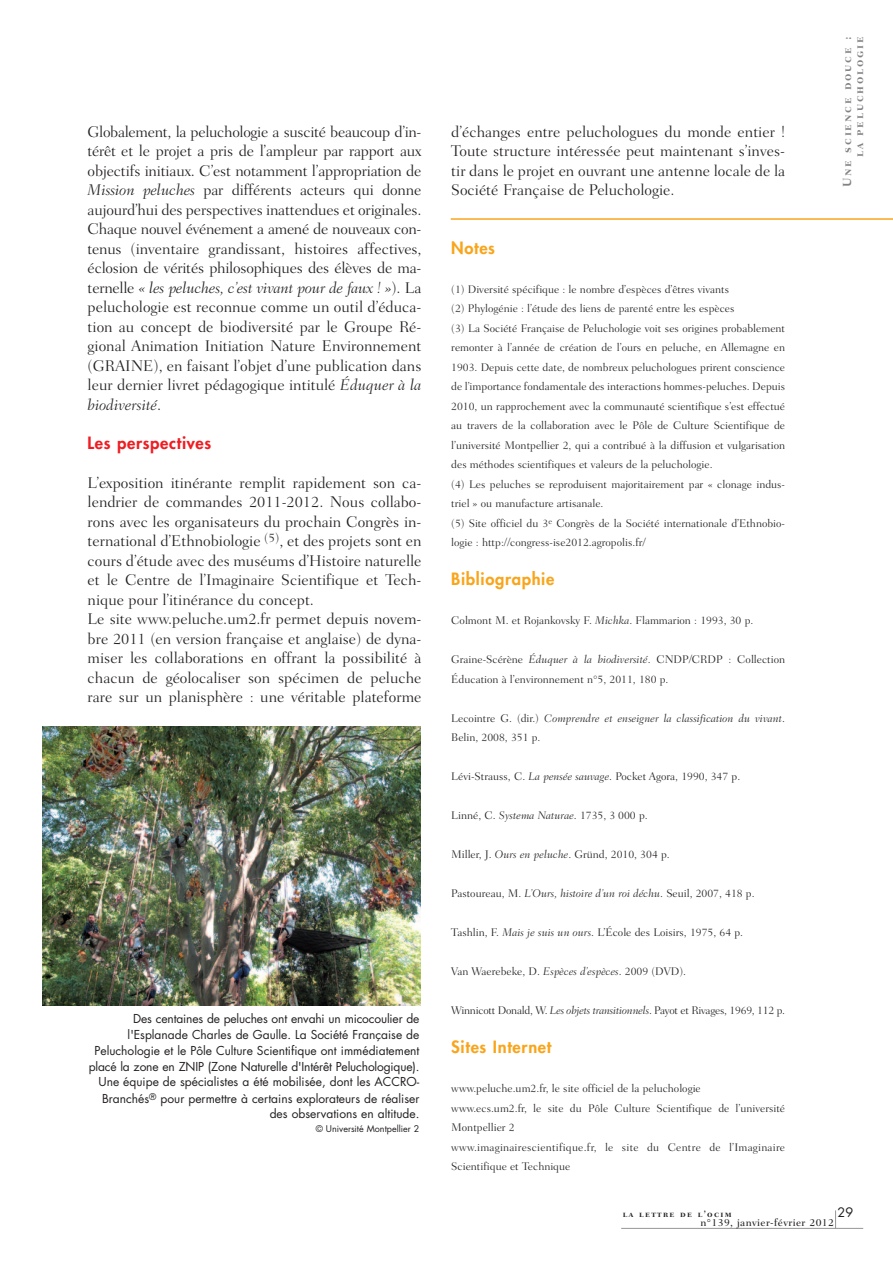
<style>
.page{position:relative;width:893px;height:1263px;background:#fff}
.page>*{position:absolute;margin:0;border:0;box-sizing:border-box;transform-origin:0 0}
.t1{font:800 16.5px "Futura";letter-spacing:.04em;color:#f9a51b}
.t2{font:800 16.5px "Futura";letter-spacing:.04em;color:#ee1d23}
.t3{font:300 15.75px/19.5px "Fairfield LH";color:#231f20;text-align:justify}
.t4{font:12.75px "Futura";color:#231f20}
.t5{font:12px/15.9px "Futura";color:#231f20;text-align:right}
.t6{font:12px/12px "Fairfield LH Bold SC";letter-spacing:.15em;color:#808285;text-align:right}
.t7{font:300 11.25px/19.5px "Fairfield LH";color:#231f20}
.t8{font:italic 300 11.25px/19.5px "Fairfield LH";color:#231f20}
.t9{font:300 11.25px "Fairfield LH";letter-spacing:-.02em;color:#231f20}
.t10{font:500 10.5px "Fairfield LH";letter-spacing:.04em;color:#231f20}
.t11{font:9px "Futura";color:#231f20}
.t12{font:9px "Fairfield LH Bold SC";letter-spacing:.15em;color:#231f20}
.s1{font-style:italic}
.s2{font-style:normal}
</style>
<div class="page">
<svg style="left:835px;top:1210px;width:1px;height:18px"></svg>
<hr style="left:621px;top:1228px;width:242px;height:1px;background:#939598">
<img style="left:43px;top:726px;width:378px;height:280px">
<hr style="left:451px;top:218px;width:442px;height:2px;background:#f9a51b">
<p class="t3" style="left:88px;top:123px;width:335px">Globalement, la peluchologie a suscité beaucoup d’in&shy;térêt et le projet a pris de l’ampleur par rapport aux objectifs initiaux. C’est notamment l’appropriation de <span class="s1">Mission peluches</span> par différents acteurs qui donne aujourd’hui des perspectives inattendues et originales.<br>Chaque nouvel événement a amené de nouveaux con&shy;tenus (inventaire grandissant, histoires affectives, éclosion de vérités philosophiques des élèves de ma&shy;ternelle <span class="s1">« les peluches, c’est vivant pour de faux ! »</span>). La peluchologie est reconnue comme un outil d’éduca&shy;tion au concept de biodiversité par le Groupe Ré&shy;gional Animation Initiation Nature Environnement (GRAINE), en faisant l’objet d’une publication dans leur dernier livret pédagogique intitulé <span class="s1">Éduquer à la biodiversité</span>.</p>
<h1 class="t2" style="left:88px;top:435px;width:125px">Les perspectives</h1>
<p class="t3" style="left:88px;top:474px;width:335px;text-align:left">L’exposition itinérante remplit rapidement son ca&shy;lendrier de commandes 2011-2012. Nous collabo&shy;rons avec les organisateurs du prochain Congrès in&shy;ternational d’Ethnobiologie <sup>(5)</sup>, et des projets sont en cours d’étude avec des muséums d’Histoire naturelle et le Centre de l’Imaginaire Scientifique et Tech&shy;nique pour l’itinérance du concept.<br>Le site www.peluche.um2.fr permet depuis novem&shy;bre 2011 (en version française et anglaise) de dyna&shy;miser les collaborations en offrant la possibilité à chacun de géolocaliser son spécimen de peluche rare sur un planisphère : une véritable plateforme</p>
<p class="t5" style="left:89px;top:1012px;width:332px">Des centaines de peluches ont envahi un micocoulier de l'Esplanade Charles de Gaulle. La Société Française de Peluchologie et le Pôle Culture Scientifique ont immédiatement placé la zone en ZNIP (Zone Naturelle d'Intérêt Peluchologique).<br>Une équipe de spécialistes a été mobilisée, dont les ACCRO-Branchés<sup>®</sup> pour permettre à certains explorateurs de réaliser des observations en altitude.</p>
<p class="t11" style="left:316px;top:1124px;width:105px">© Université Montpellier 2</p>
<h2 class="t3" style="left:451px;top:123px;width:335px">d’échanges entre peluchologues du monde entier !<br>Toute structure intéressée peut maintenant s’inves&shy;tir dans le projet en ouvrant une antenne locale de la Société Française de Peluchologie.</h2>
<h1 class="t1" style="left:451px;top:240px;width:45px">Notes</h1>
<p class="t7" style="left:451px;top:280px;width:335px">(1) Diversité spécifique : le nombre d’espèces d’êtres vivants<br>(2) Phylogénie : l’étude des liens de parenté entre les espèces<br>(3) La Société Française de Peluchologie voit ses origines probablement remonter à l’année de création de l’ours en peluche, en Allemagne en 1903. Depuis cette date, de nombreux peluchologues prirent conscience de l’importance fondamentale des interactions hommes-peluches. Depuis 2010, un rapprochement avec la communauté scientifique s’est effectué au travers de la collaboration avec le Pôle de Culture Scientifique de l’université Montpellier 2, qui a contribué à la diffusion et vulgarisation des méthodes scientifiques et valeurs de la peluchologie.<br>(4) Les peluches se reproduisent majoritairement par « clonage indus&shy;triel » ou manufacture artisanale.<br>(5) Site officiel du 3<sup>e</sup> Congrès de la Société internationale d’Ethnobio&shy;logie : http://congress-ise2012.agropolis.fr/</p>
<h1 class="t1" style="left:451px;top:571px;width:105px">Bibliographie</h1>
<p class="t7" style="left:451px;top:611px;width:304px">Colmont M. et Rojankovsky F. <span class="s1">Michka</span>. Flammarion : 1993, 30 p.</p>
<p class="t7" style="left:451px;top:650px;width:335px">Graine-Scérène <span class="s1">Éduquer à la biodiversité</span>. CNDP/CRDP : Collection<br>Éducation à l’environnement n°5, 2011, 180 p.</p>
<p class="t8" style="left:451px;top:709px;width:335px"><span class="s2">Lecointre G. (dir.)</span> Comprendre et enseigner la classification du vivant<span class="s2">.<br>Belin, 2008, 351 p.</span></p>
<p class="t7" style="left:451px;top:767px;width:290px">Lévi-Strauss, C. <span class="s1">La pensée sauvage</span>. Pocket Agora, 1990, 347 p.</p>
<p class="t7" style="left:451px;top:806px;width:198px">Linné, C. <span class="s1">Systema Naturae</span>. 1735, 3 000 p.</p>
<p class="t7" style="left:451px;top:845px;width:220px">Miller, J. <span class="s1">Ours en peluche</span>. Gründ, 2010, 304 p.</p>
<p class="t7" style="left:451px;top:884px;width:305px">Pastoureau, M. <span class="s1">L’Ours, histoire d’un roi déchu</span>. Seuil, 2007, 418 p.</p>
<p class="t7" style="left:451px;top:923px;width:293px">Tashlin, F. <span class="s1">Mais je suis un ours</span>. L’École des Loisirs, 1975, 64 p.</p>
<p class="t7" style="left:451px;top:962px;width:236px">Van Waerebeke, D. <span class="s1">Espèces d’espèces</span>. 2009 (DVD).</p>
<p class="t9" style="left:451px;top:1006px;width:335px">Winnicott Donald, W. <span class="s1">Les objets transitionnels</span>. Payot et Rivages, 1969, 112 p.</p>
<h1 class="t1" style="left:451px;top:1039px;width:102px">Sites Internet</h1>
<p class="t7" style="left:451px;top:1079px;width:335px">www.peluche.um2.fr, le site officiel de la peluchologie<br>www.ecs.um2.fr, le site du Pôle Culture Scientifique de l’université Montpellier 2<br>www.imaginairescientifique.fr, le site du Centre de l’Imaginaire Scientifique et Technique</p>
<p class="t6" style="left:842px;top:187px;width:152px;rotate:-90deg">Une science douce : la peluchologie</p>
<p class="t4" style="left:837px;top:1206px;width:17px">29</p>
<p class="t12" style="left:623px;top:1210px;width:110px">la lettre de l’ocim</p>
<p class="t10" style="left:700px;top:1218px;width:135px">n°139, janvier-février 2012</p>
</div>
